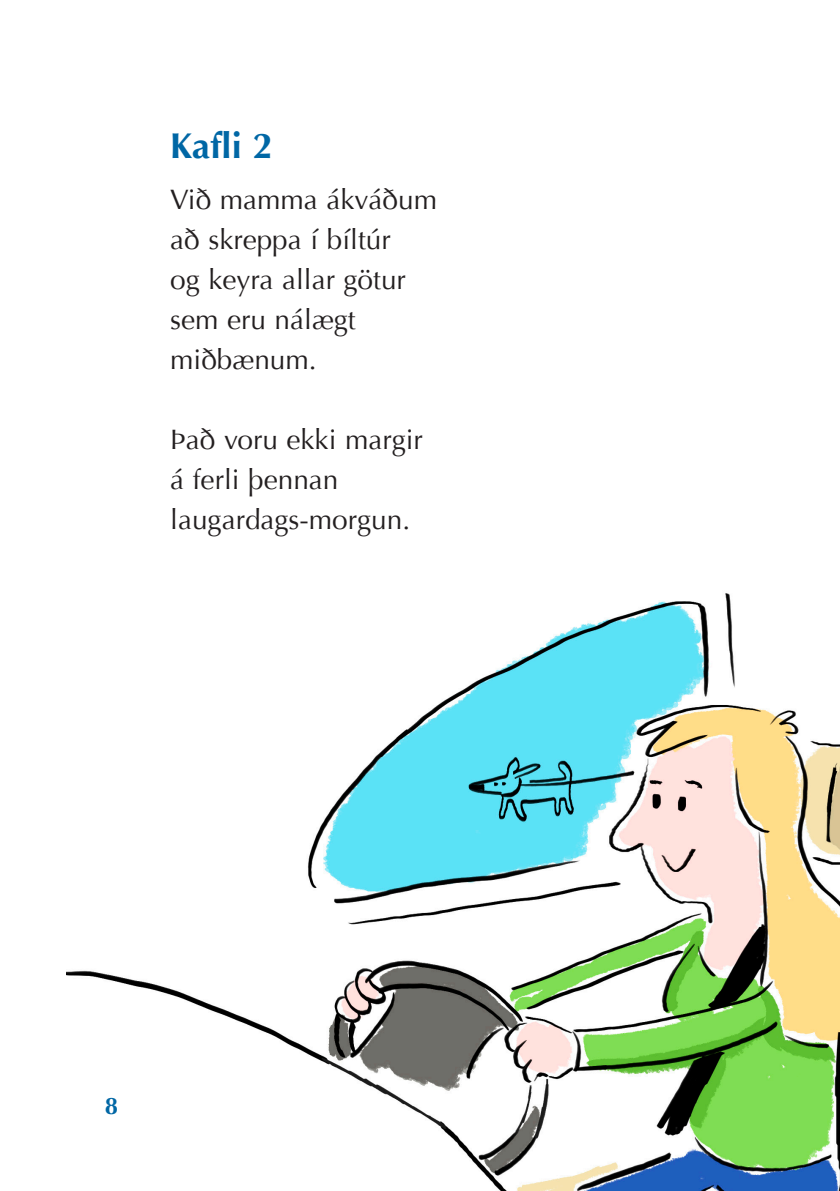
<style>
.page{position:relative;width:840px;height:1191px;background:#fff}
.page>*{position:absolute;margin:0;border:0;box-sizing:border-box;transform-origin:0 0}
.t1{font:700 36px "Optima";color:#0067a5}
.t2{font:28px/40px "Optima";color:#231f20}
.t3{font:700 24px "Optima";color:#0067a5}
</style>
<div class="page">
<img style="left:66px;top:593px;width:773px;height:598px">
<p class="t1" style="left:170px;top:125px;width:104px">Kafli 2</p>
<p class="t2" style="left:170px;top:180px;width:268px">Við mamma ákváðum að skreppa í bíltúr<br>og keyra allar götur sem eru nálægt miðbænum.</p>
<p class="t2" style="left:170px;top:420px;width:254px">Það voru ekki margir á ferli þennan laugardags-morgun.</p>
<p class="t3" style="left:105px;top:1091px;width:15px">8</p>
</div>
